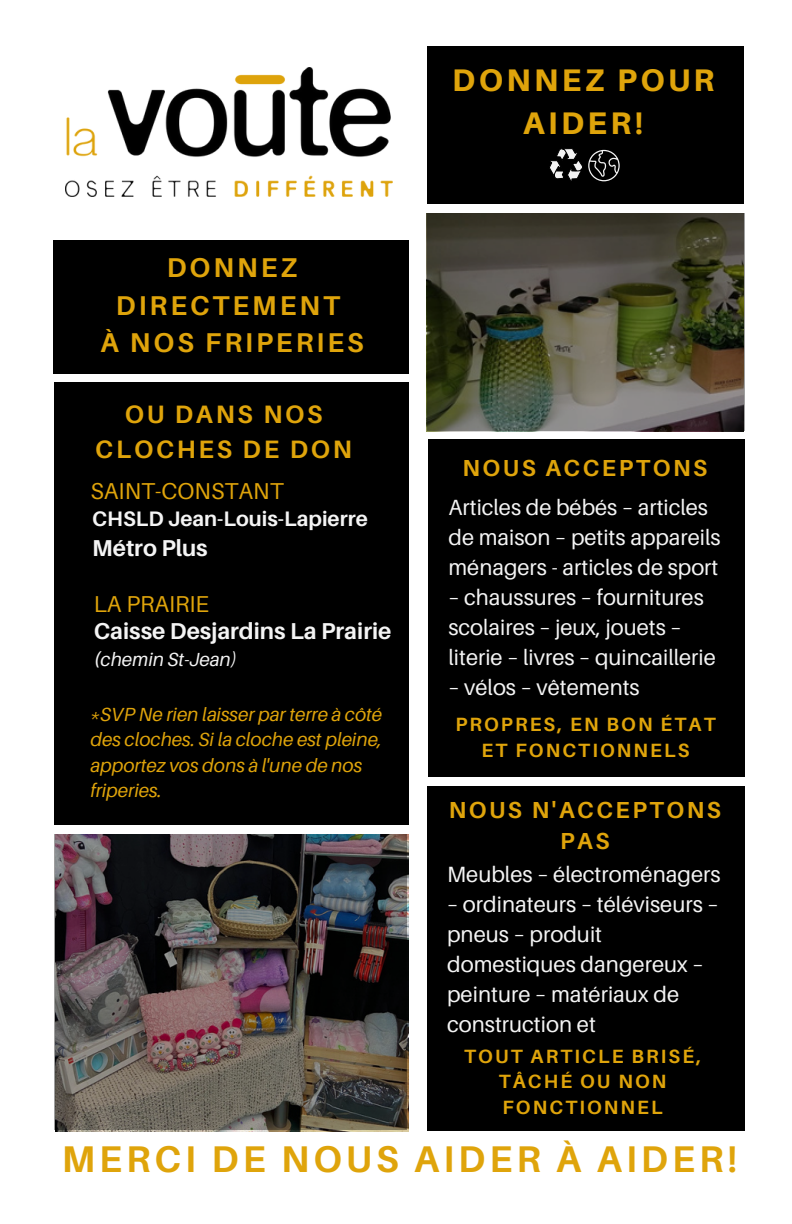
<style>
.page{position:relative;width:792px;height:1224px;background:#fff}
.page>*{position:absolute;margin:0;border:0;box-sizing:border-box;transform-origin:0 0}
.t1{font:700 37.2px "Aileron";letter-spacing:.11em;color:#dfa40b}
.t2{font:800 31.2px/43.6px "Aileron";letter-spacing:.11em;color:#dfa40b;text-align:center}
.t3{font:700 27.2px/37.6px "Aileron";letter-spacing:.11em;color:#dfa40b;text-align:center}
.t4{font:700 25.2px/34.4px "Aileron";letter-spacing:.11em;color:#dfa40b;text-align:center}
.t5{font:700 23.2px/31.6px "Aileron";letter-spacing:.11em;color:#dfa40b;text-align:center}
.t6{font:700 23px "Aileron";color:#f4f4f4}
.t7{font:23px "Aileron";color:#dfa40b}
.t8{font:22px/30px "Aileron";color:#f4f4f4}
.t9{font:700 21px "Aileron";color:#f4f4f4}
.t10{font:700 19.2px/25.6px "Aileron";letter-spacing:.11em;color:#dfa40b;text-align:center}
.t11{font:italic 19px/25.6px "Aileron";color:#dfa40b}
.t12{font:italic 19px "Aileron";color:#f4f4f4}
.s1{font-weight:700}
</style>
<div class="page">
<div style="left:427px;top:786px;width:318px;height:345px;background:#000"></div>
<div style="left:427px;top:47px;width:316px;height:157px;background:#000"></div>
<div style="left:53px;top:241px;width:356px;height:133px;background:#000"></div>
<div style="left:55px;top:383px;width:354px;height:442px;background:#000"></div>
<img style="left:65px;top:68px;width:327px;height:128px">
<div style="left:428px;top:439px;width:317px;height:338px;background:#000"></div>
<svg style="left:549px;top:148px;width:71px;height:34px"></svg>
<svg style="left:427px;top:214px;width:318px;height:217px;background:#4e4d3c"></svg>
<img style="left:55px;top:834px;width:352px;height:296px">
<p class="t3" style="left:100px;top:248px;width:265px">DONNEZ<br>DIRECTEMENT<br>À NOS FRIPERIES</p>
<p class="t4" style="left:95px;top:397px;width:258px">OU DANS NOS<br>CLOCHES DE DON</p>
<p class="t7" style="left:91px;top:477px;width:195px">SAINT-CONSTANT</p>
<p class="t9" style="left:92px;top:506px;width:277px">CHSLD Jean-Louis-Lapierre</p>
<p class="t6" style="left:92px;top:533px;width:117px">Métro Plus</p>
<p class="t7" style="left:94px;top:590px;width:117px">LA PRAIRIE</p>
<p class="t6" style="left:94px;top:617px;width:299px">Caisse Desjardins La Prairie</p>
<p class="t12" style="left:94px;top:648px;width:144px"><span class="s1">(</span>chemin St-Jean)</p>
<p class="t11" style="left:91px;top:701px;width:293px">*SVP Ne rien laisser par terre à côté des cloches. Si la cloche est pleine, apportez vos dons à l'une de nos friperies.</p>
<h2 class="t2" style="left:452px;top:57px;width:264px">DONNEZ POUR<br>AIDER!</h2>
<p class="t5" style="left:462px;top:452px;width:246px">NOUS ACCEPTONS</p>
<p class="t8" style="left:448px;top:492px;width:274px">Articles de bébés – articles de maison – petits appareils ménagers - articles de sport</p>
<p class="t8" style="left:448px;top:582px;width:269px">– chaussures – fournitures scolaires – jeux, jouets – literie – livres – quincaillerie</p>
<p class="t8" style="left:448px;top:672px;width:193px">– vélos – vêtements</p>
<p class="t10" style="left:455px;top:711px;width:262px">PROPRES, EN BON ÉTAT<br>ET FONCTIONNELS</p>
<p class="t5" style="left:449px;top:793px;width:274px">NOUS N'ACCEPTONS<br>PAS</p>
<p class="t8" style="left:447px;top:859px;width:275px">Meubles – électroménagers</p>
<p class="t8" style="left:447px;top:889px;width:273px">– ordinateurs – téléviseurs – pneus – produit domestiques dangereux – peinture – matériaux de construction et</p>
<p class="t10" style="left:464px;top:1043px;width:238px">TOUT ARTICLE BRISÉ,<br>TÂCHÉ OU NON<br>FONCTIONNEL</p>
<h1 class="t1" style="left:62px;top:1136px;width:677px">MERCI DE NOUS AIDER À AIDER!</h1>
</div>
